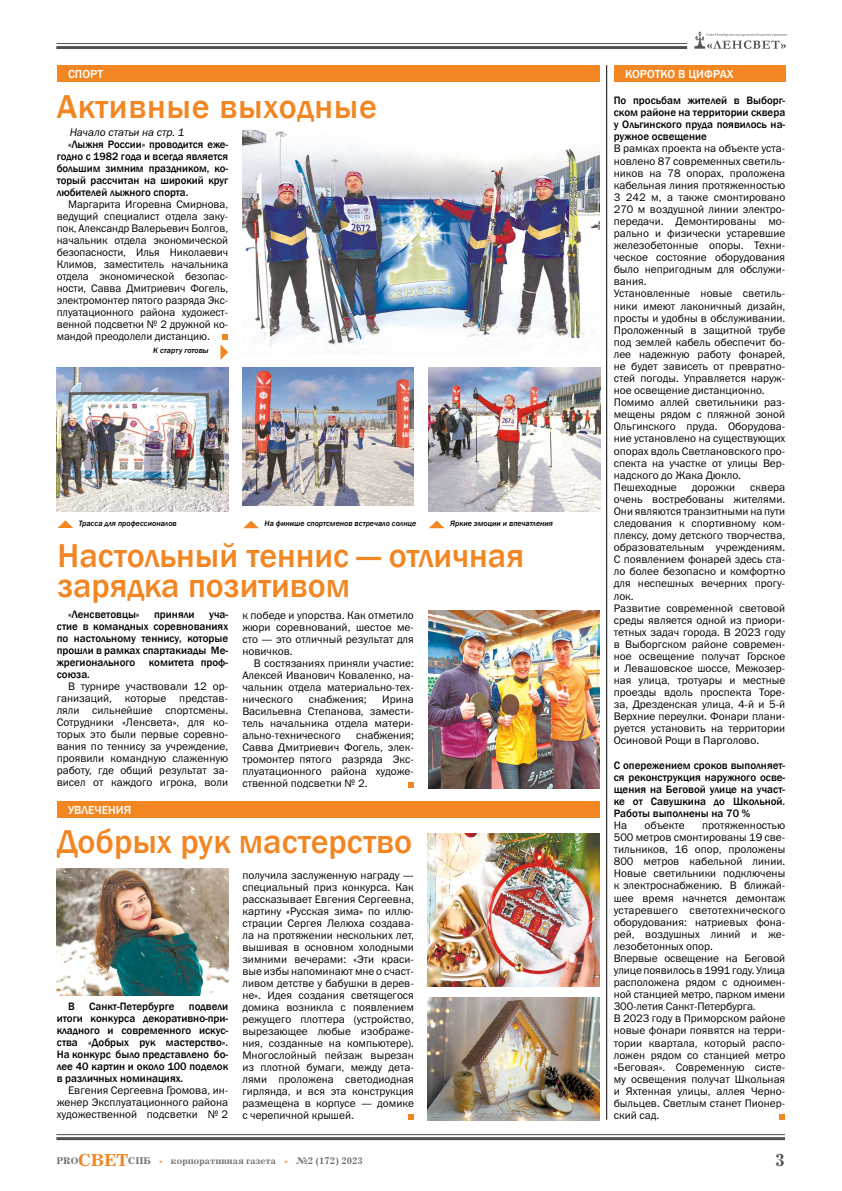
<style>
.page{position:relative;width:842px;height:1191px;background:#fff}
.page>*{position:absolute;margin:0;border:0;box-sizing:border-box;transform-origin:0 0}
.t1{font:500 34px/30px "Franklin Gothic";color:#f28623}
.t2{font:500 34px "Franklin Gothic";letter-spacing:.02em;color:#f28623}
.t3{font:700 18px "Journal C";color:#525252}
.t4{font:500 12px "Franklin Gothic";color:#fffefd}
.t5{font:11px/12.1px "Franklin Gothic Book C";color:#000;text-align:justify}
.t6{font:500 11px/12px "Franklin Gothic";color:#000;text-align:justify}
.t7{font:italic 11px "Franklin Gothic Book C";color:#000}
.t8{font:700 10px "Journal C";color:#707070}
.t9{font:italic 500 8px "Franklin Gothic";color:#000}
.s1{font-size:18px;color:#f28623}
.s2{font-size:15px;color:#f28623}
</style>
<div class="page">
<div style="left:57px;top:65px;width:543px;height:16px;background:#f28623"></div>
<div style="left:614px;top:65px;width:171px;height:16px;background:#f28623"></div>
<svg style="left:58px;top:520px;width:15px;height:8px"></svg>
<svg style="left:243px;top:520px;width:16px;height:8px"></svg>
<svg style="left:429px;top:520px;width:15px;height:8px"></svg>
<div style="left:57px;top:801px;width:543px;height:17px;background:#f28623"></div>
<img style="left:242px;top:130px;width:358px;height:224px">
<img style="left:428px;top:610px;width:171px;height:179px">
<img style="left:57px;top:367px;width:171px;height:145px">
<img style="left:242px;top:367px;width:172px;height:139px">
<img style="left:429px;top:367px;width:171px;height:145px">
<img style="left:428px;top:833px;width:171px;height:153px">
<img style="left:57px;top:868px;width:171px;height:127px">
<img style="left:428px;top:997px;width:171px;height:123px">
<svg style="left:220px;top:334px;width:8px;height:26px"></svg>
<hr style="left:56px;top:43px;width:631px;height:1px;background:#525252">
<hr style="left:56px;top:46px;width:631px;height:3px;background:#525252">
<hr style="left:56px;top:1134px;width:729px;height:1px;background:#525252">
<hr style="left:56px;top:1137px;width:729px;height:3px;background:#525252">
<svg style="left:694px;top:31px;width:93px;height:18px"></svg>
<svg style="left:780px;top:1114px;width:5px;height:6px"></svg>
<hr style="left:606px;top:65px;width:1px;height:1054px;background:#000">
<svg style="left:408px;top:782px;width:6px;height:6px"></svg>
<svg style="left:408px;top:1114px;width:6px;height:6px"></svg>
<p class="t4" style="left:68px;top:66px;width:37px">СПОРТ</p>
<p class="t4" style="left:625px;top:66px;width:110px">КОРОТКО В ЦИФРАХ</p>
<h1 class="t2" style="left:57px;top:86px;width:322px">Активные выходные</h1>
<p class="t7" style="left:70px;top:127px;width:116px">Начало статьи на стр. 1</p>
<p class="t6" style="left:57px;top:138px;width:173px;text-indent:11px">«Лыжня России» проводится еже&shy;годно с 1982 года и всегда является большим зимним праздником, ко&shy;торый рассчитан на широкий круг любителей лыжного спорта.</p>
<p class="t5" style="left:57px;top:198px;width:173px;text-indent:11px">Маргарита Игоревна Смирнова, ведущий специалист отдела заку&shy;пок, Александр Валерьевич Болгов, начальник отдела экономической безопасности, Илья Николаевич Климов, заместитель начальника отдела экономической безопас&shy;ности, Савва Дмитриевич Фогель, электромонтер пятого разряда Экс&shy;плуатационного района художест&shy;венной подсветки № 2 дружной ко&shy;мандой преодолели дистанцию.</p>
<p class="t9" style="left:153px;top:345px;width:57px">К старту готовы</p>
<p class="t9" style="left:79px;top:518px;width:100px">Трасса для профессионалов</p>
<p class="t9" style="left:264px;top:518px;width:153px">На финише спортсменов встречало солнце</p>
<p class="t9" style="left:450px;top:518px;width:104px">Яркие эмоции и впечатления</p>
<h1 class="t1" style="left:58px;top:540px;width:468px">Настольный теннис — отличная зарядка позитивом</h1>
<p class="t6" style="left:68px;top:608px;width:73px">«Ленсветовцы»</p>
<p class="t6" style="left:154px;top:608px;width:42px">приняли</p>
<p class="t6" style="left:57px;top:608px;width:173px;text-indent:152px">уча&shy;стие в командных соревнованиях по настольному теннису, которые прошли в рамках спартакиады Ме&shy;жрегионального комитета проф&shy;союза.</p>
<p class="t5" style="left:57px;top:680px;width:173px;text-indent:11px">В турнире участвовали 12 ор&shy;ганизаций, которые представ&shy;ляли сильнейшие спортсмены.<br>Сотрудники «Ленсвета», для ко&shy;торых это были первые соревно&shy;вания по теннису за учреждение, проявили командную слаженную работу, где общий результат за&shy;висел от каждого игрока, воли</p>
<p class="t5" style="left:242px;top:609px;width:173px">к победе и упорства. Как отметило жюри соревнований, шестое ме&shy;сто — это отличный результат для новичков.</p>
<p class="t5" style="left:242px;top:657px;width:173px;text-indent:11px">В состязаниях приняли участие:<br>Алексей Иванович Коваленко, на&shy;чальник отдела материально-тех&shy;нического</p>
<p class="t5" style="left:309px;top:693px;width:59px">снабжения;</p>
<p class="t5" style="left:242px;top:693px;width:173px;text-indent:140px">Ирина Васильевна Степанова, замести&shy;тель начальника отдела матери&shy;ально-технического</p>
<p class="t5" style="left:242px;top:729px;width:173px;text-indent:114px">снабжения; Савва Дмитриевич Фогель, элек&shy;тромонтер пятого разряда Экс&shy;плуатационного района художе&shy;ственной подсветки № 2.</p>
<p class="t4" style="left:68px;top:802px;width:65px">УВЛЕЧЕНИЯ</p>
<h1 class="t1" style="left:57px;top:826px;width:356px">Добрых рук мастерство</h1>
<p class="t5" style="left:242px;top:869px;width:173px">получила заслуженную награду — специальный приз конкурса. Как рассказывает Евгения Сергеевна, картину «Русская зима» по иллю&shy;страции Сергея Лелюха создава&shy;ла на протяжении нескольких лет, вышивая в основном холодными зимними вечерами: «Эти краси&shy;вые избы напоминают мне о счаст&shy;ливом детстве у бабушки в дерев&shy;не». Идея создания светящегося домика возникла с появлением режущего плоттера (устройство, вырезающее любые изображе&shy;ния, созданные на компьютере).<br>Многослойный пейзаж вырезан из плотной бумаги, между дета&shy;лями проложена светодиодная гирлянда, и вся эта конструкция размещена в корпусе — домике с черепичной крышей.</p>
<p class="t8" style="left:56px;top:1155px;width:308px">PRO<span class="s1">СВЕТ</span>СПБ <span class="s2">•</span> корпоративная газета <span class="s2">•</span> №2 (172) 2023</p>
<p class="t6" style="left:68px;top:1000px;width:8px">В</p>
<p class="t6" style="left:89px;top:1000px;width:87px">Санкт-Петербурге</p>
<p class="t6" style="left:57px;top:1000px;width:173px;text-indent:132px">подвели итоги конкурса декоративно-при&shy;кладного и современного искус&shy;ства «Добрых рук мастерство».<br>На конкурс было представлено бо&shy;лее 40 картин и около 100 поделок в различных номинациях.</p>
<p class="t5" style="left:57px;top:1084px;width:173px;text-indent:11px">Евгения Сергеевна Громова, ин&shy;женер Эксплуатационного района художественной подсветки № 2</p>
<p class="t6" style="left:614px;top:94px;width:173px">По просьбам жителей в Выборг&shy;ском районе на территории сквера у Ольгинского пруда появилось на&shy;ружное освещение</p>
<p class="t5" style="left:614px;top:142px;width:173px;text-align:left">В рамках проекта на объекте уста&shy;новлено 87 современных светиль&shy;ников на 78 опорах, проложена кабельная линия протяженностью<br>3 242 м, а также смонтировано<br>270 м воздушной линии электро&shy;передачи. Демонтированы мо&shy;рально и физически устаревшие железобетонные опоры. Техни&shy;ческое состояние оборудования было непригодным для обслужи&shy;вания.<br>Установленные новые светиль&shy;ники имеют лаконичный дизайн, просты и удобны в обслуживании.<br>Проложенный в защитной трубе под землей кабель обеспечит бо&shy;лее надежную работу фонарей, не будет зависеть от превратно&shy;стей погоды. Управляется наруж&shy;ное освещение дистанционно.<br>Помимо аллей светильники раз&shy;мещены рядом с пляжной зоной<br>Ольгинского пруда. Оборудова&shy;ние установлено на существующих опорах вдоль Светлановского про&shy;спекта на участке от улицы Вер&shy;надского до Жака Дюкло.<br>Пешеходные</p>
<p class="t5" style="left:614px;top:481px;width:173px;text-align:left;text-indent:136px">сквера очень востребованы жителями.<br>Они являются транзитными на пути следования к спортивному ком&shy;плексу, дому детского творчества, образовательным учреждениям.<br>С появлением фонарей здесь ста&shy;ло более безопасно и комфортно для неспешных вечерних прогу&shy;лок.<br>Развитие современной световой среды является одной из приори&shy;тетных задач города. В 2023 году в Выборгском районе современ&shy;ное освещение получат Горское и Левашовское шоссе, Межозер&shy;ная улица, тротуары и местные проезды вдоль проспекта Торе&shy;за, Дрезденская улица, 4-й и 5-й<br>Верхние переулки. Фонари плани&shy;руется установить на территории<br>Осиновой Рощи в Парголово.</p>
<p class="t6" style="left:614px;top:759px;width:173px">С опережением сроков выполняет&shy;ся реконструкция наружного осве&shy;щения на Беговой улице на участ&shy;ке от Савушкина до Школьной.<br>Работы выполнены на 70 %</p>
<p class="t5" style="left:614px;top:819px;width:15px">На</p>
<p class="t5" style="left:644px;top:819px;width:42px">объекте</p>
<p class="t5" style="left:692px;top:481px;width:45px">дорожки</p>
<p class="t5" style="left:614px;top:819px;width:173px;text-align:left;text-indent:88px">протяженностью<br>500 метров смонтированы 19 све&shy;тильников, 16 опор, проложены<br>800 метров кабельной линии.<br>Новые светильники подключены к электроснабжению. В ближай&shy;шее время начнется демонтаж устаревшего светотехнического оборудования: натриевых фона&shy;рей, воздушных линий и же&shy;лезобетонных опор.<br>Впервые освещение на Беговой улице появилось в 1991 году. Улица расположена рядом с одноимен&shy;ной станцией метро, парком имени<br>300-летия Санкт-Петербурга.<br>В 2023 году в Приморском районе новые фонари появятся на терри&shy;тории квартала, который распо&shy;ложен рядом со станцией метро «Беговая». Современную систе&shy;му освещения получат Школьная и Яхтенная улицы, аллея Черно&shy;быльцев. Светлым станет Пионер&shy;ский сад.</p>
<h2 class="t3" style="left:775px;top:1150px;width:11px">3</h2>
</div>
